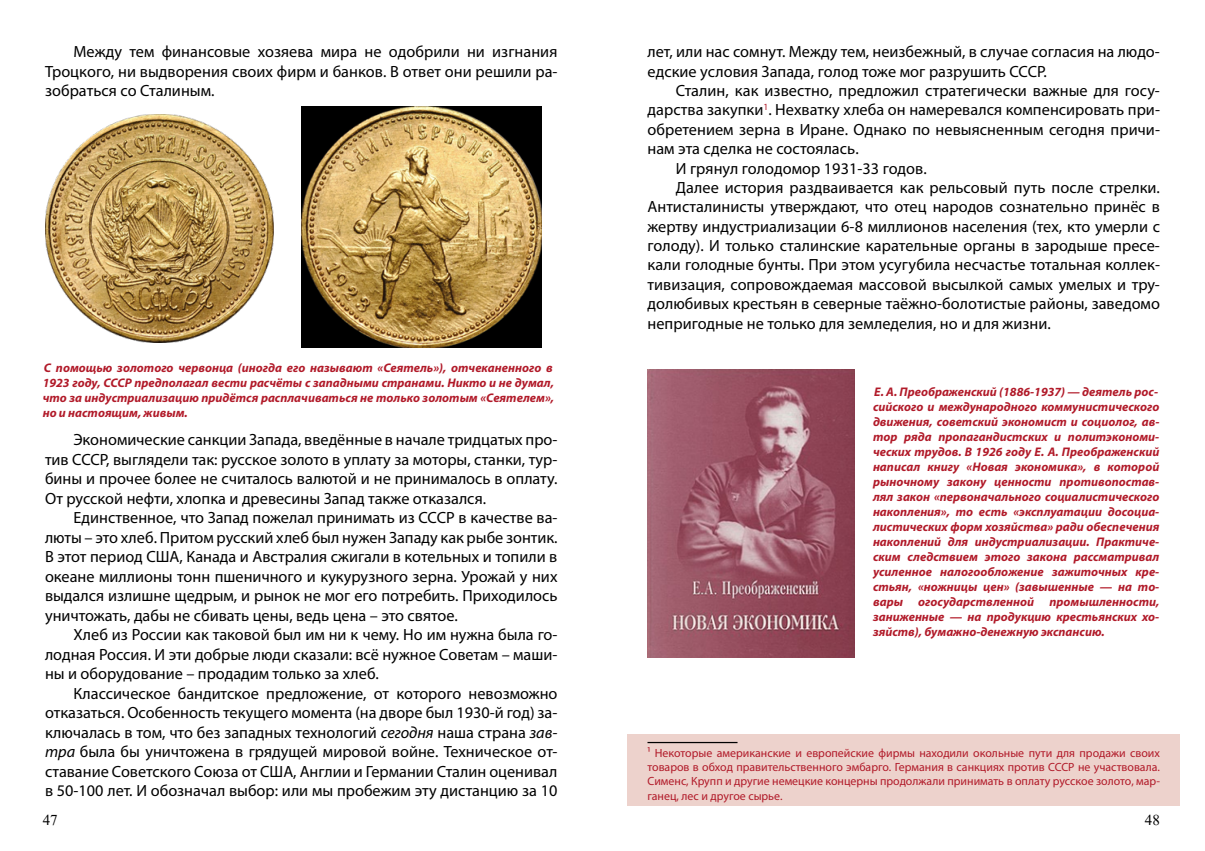
<style>
.page{position:relative;width:1205px;height:851px;background:#fff}
.page>*{position:absolute;margin:0;border:0;box-sizing:border-box;transform-origin:0 0}
.t1{font:16.25px/19.5px "Myriad Pro";letter-spacing:.005em;color:#000;text-align:justify}
.t2{font:15px "Times New Roman";color:#000}
.t3{font:italic 700 12.5px/15px "Myriad Pro";color:#b11a29;text-align:justify}
.t4{font:11.88px/14.2px "Myriad Pro";color:#b11a29;text-align:justify}
.s1{font-style:italic}
</style>
<div class="page">
<div style="left:627px;top:734px;width:553px;height:71px;background:#edd2cc"></div>
<hr style="left:647px;top:741px;width:90px;height:2px;background:#000">
<img style="left:45px;top:115px;width:228px;height:228px">
<img style="left:301px;top:107px;width:241px;height:241px">
<img style="left:647px;top:369px;width:207px;height:288px">
<p class="t1" style="left:45px;top:42px;width:514px;text-indent:28px">Между тем финансовые хозяева мира не одобрили ни изгнания Троцкого, ни выдворения своих фирм и банков. В ответ они решили ра&shy;зобраться со Сталиным.</p>
<p class="t1" style="left:647px;top:42px;width:514px">лет, или нас сомнут. Между тем, неизбежный, в случае согласия на людо&shy;едские условия Запада, голод тоже мог разрушить СССР.</p>
<p class="t1" style="left:676px;top:80px;width:486px">Сталин, как известно, предложил стратегически важные для госу-</p>
<p class="t1" style="left:647px;top:100px;width:514px">дарства закупки<sup>1</sup>. Нехватку хлеба он намеревался компенсировать при-</p>
<p class="t1" style="left:647px;top:119px;width:514px">обретением зерна в Иране. Однако по невыясненным сегодня причи-</p>
<p class="t1" style="left:647px;top:139px;width:213px">нам эта сделка не состоялась.</p>
<p class="t1" style="left:676px;top:158px;width:252px">И грянул голодомор 1931-33 годов.</p>
<p class="t1" style="left:676px;top:177px;width:486px">Далее история раздваивается как рельсовый путь после стрелки.</p>
<p class="t1" style="left:647px;top:197px;width:514px">Антисталинисты утверждают, что отец народов сознательно принёс в</p>
<p class="t1" style="left:647px;top:216px;width:514px">жертву индустриализации 6-8 миллионов населения (тех, кто умерли с</p>
<p class="t1" style="left:647px;top:235px;width:514px">голоду). И только сталинские карательные органы в зародыше пресе-</p>
<p class="t1" style="left:647px;top:255px;width:514px">кали голодные бунты. При этом усугубила несчастье тотальная коллек-</p>
<p class="t1" style="left:647px;top:274px;width:514px">тивизация, сопровождаемая массовой высылкой самых умелых и тру-</p>
<p class="t1" style="left:647px;top:294px;width:514px">долюбивых крестьян в северные таёжно-болотистые районы, заведомо</p>
<p class="t1" style="left:647px;top:313px;width:405px">непригодные не только для земледелия, но и для жизни.</p>
<p class="t3" style="left:43px;top:360px;width:513px">С помощью золотого червонца (иногда его называют «Сеятель»), отчеканенного в 1923 году, СССР предполагал вести расчёты с западными странами. Никто и не думал, что за индустриализацию придётся расплачиваться не только золотым «Сеятелем», но и настоящим, живым.</p>
<p class="t3" style="left:873px;top:383px;width:288px">Е. А. Преображенский (1886-1937) — деятель рос&shy;сийского и международного коммунистического движения, советский экономист и социолог, ав&shy;тор ряда пропагандистских и политэкономи&shy;ческих трудов. В 1926 году Е. А. Преображенский написал книгу «Новая экономика», в которой рыночному закону ценности противопостав&shy;лял закон «первоначального социалистического накопления», то есть «эксплуатации досоциа&shy;листических форм хозяйства» ради обеспечения накоплений для индустриализации. Практиче&shy;ским следствием этого закона рассматривал усиленное налогообложение зажиточных кре&shy;стьян, «ножницы цен» (завышенные — на то&shy;вары огосударствленной промышленности, заниженные — на продукцию крестьянских хо&shy;зяйств), бумажно-денежную экспансию.</p>
<p class="t1" style="left:45px;top:429px;width:514px;text-indent:28px">Экономические санкции Запада, введённые в начале тридцатых про&shy;тив СССР, выглядели так: русское золото в уплату за моторы, станки, тур&shy;бины и прочее более не считалось валютой и не принималось в оплату.<br>От русской нефти, хлопка и древесины Запад также отказался.</p>
<p class="t1" style="left:45px;top:507px;width:514px;text-indent:28px">Единственное, что Запад пожелал принимать из СССР в качестве ва&shy;люты – это хлеб. Притом русский хлеб был нужен Западу как рыбе зонтик.<br>В этот период США, Канада и Австралия сжигали в котельных и топили в океане миллионы тонн пшеничного и кукурузного зерна. Урожай у них выдался излишне щедрым, и рынок не мог его потребить. Приходилось уничтожать, дабы не сбивать цены, ведь цена – это святое.</p>
<p class="t1" style="left:45px;top:624px;width:514px;text-indent:28px">Хлеб из России как таковой был им ни к чему. Но им нужна была го&shy;лодная Россия. И эти добрые люди сказали: всё нужное Советам – маши&shy;ны и оборудование – продадим только за хлеб.</p>
<p class="t1" style="left:45px;top:683px;width:514px;text-indent:28px">Классическое бандитское предложение, от которого невозможно отказаться. Особенность текущего момента (на дворе был 1930-й год) за&shy;ключалась в том, что без западных технологий <span class="s1">сегодня</span> наша страна <span class="s1">зав&shy;тра</span> была бы уничтожена в грядущей мировой войне. Техническое от&shy;ставание Советского Союза от США, Англии и Германии Сталин оценивал в 50-100 лет. И обозначал выбор: или мы пробежим эту дистанцию за 10</p>
<p class="t2" style="left:43px;top:809px;width:16px">47</p>
<p class="t2" style="left:1145px;top:809px;width:16px">48</p>
<p class="t4" style="left:647px;top:745px;width:514px">1 Некоторые американские и европейские фирмы находили окольные пути для продажи своих товаров в обход правительственного эмбарго. Германия в санкциях против СССР не участвовала.<br>Сименс, Крупп и другие немецкие концерны продолжали принимать в оплату русское золото, мар&shy;ганец, лес и другое сырье.</p>
</div>
